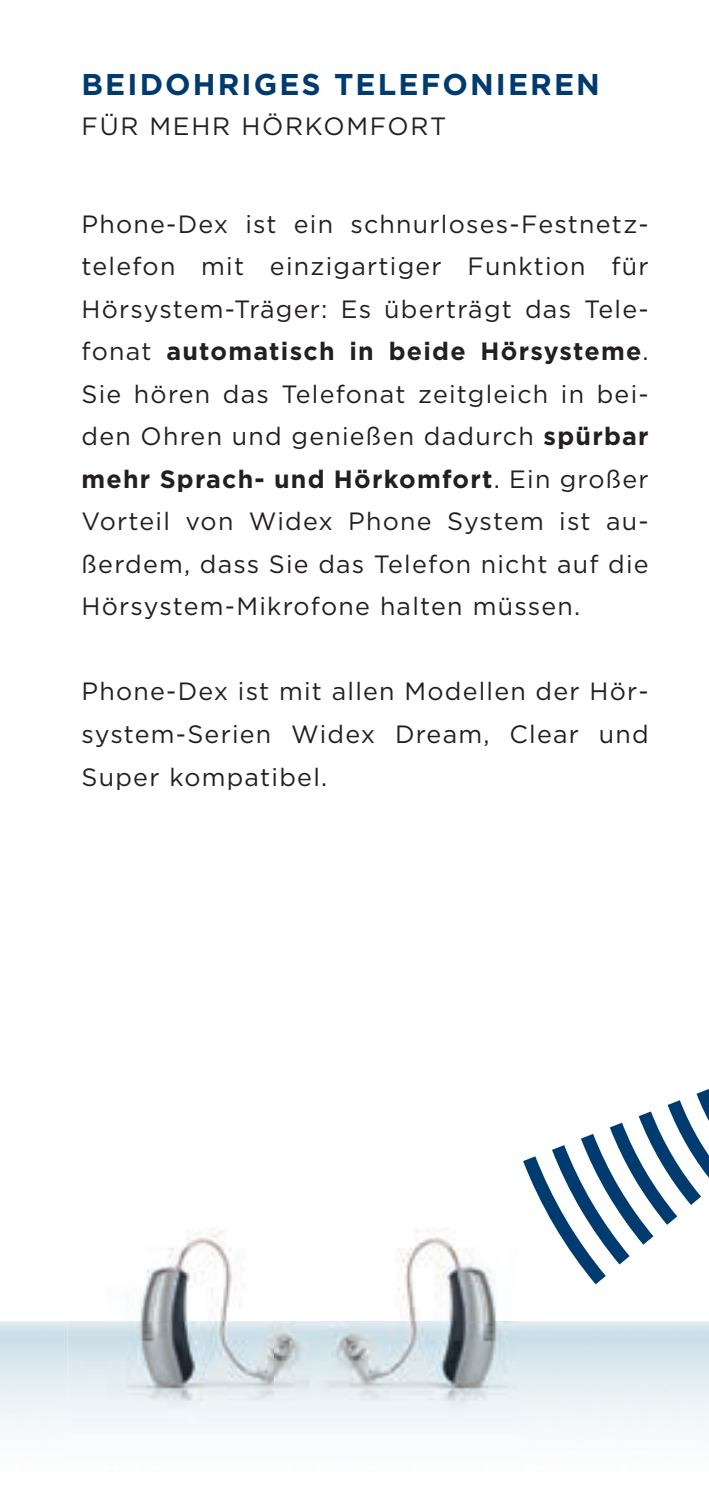
<style>
.page{position:relative;width:709px;height:1489px;background:#fff}
.page>*{position:absolute;margin:0;border:0;box-sizing:border-box;transform-origin:0 0}
.t1{font:700 30px "Gotham";letter-spacing:.07em;color:#003b70}
.t2{font:25px/42.5px "Gotham";letter-spacing:.05em;color:#231f20;text-align:justify}
.t3{font:25px "Gotham";letter-spacing:.07em;color:#231f20}
.s1{font-weight:700}
</style>
<div class="page">
<img style="left:67px;top:1228px;width:450px;height:230px">
<img style="left:275px;top:1320px;width:34px;height:138px">
<svg style="left:523px;top:1089px;width:186px;height:195px"></svg>
<p class="t1" style="left:81px;top:66px;width:520px">BEIDOHRIGES TELEFONIEREN</p>
<p class="t3" style="left:81px;top:111px;width:366px">FÜR MEHR HÖRKOMFORT</p>
<p class="t2" style="left:81px;top:202px;width:568px">Phone-Dex ist ein schnurloses-Festnetz&shy;telefon mit einzigartiger Funktion für Hörsystem-Träger: Es überträgt das Tele&shy;fonat <span class="s1">automatisch in beide Hörsysteme</span>.<br>Sie hören das Telefonat zeitgleich in bei&shy;den Ohren und genießen dadurch <span class="s1">spürbar mehr Sprach- und Hörkomfort</span>. Ein großer Vorteil von Widex Phone System ist au&shy;ßerdem, dass Sie das Telefon nicht auf die Hörsystem-Mikrofone halten müssen.</p>
<p class="t2" style="left:81px;top:670px;width:568px">Phone-Dex ist mit allen Modellen der Hör&shy;system-Serien Widex Dream, Clear und Super kompatibel.</p>
</div>
